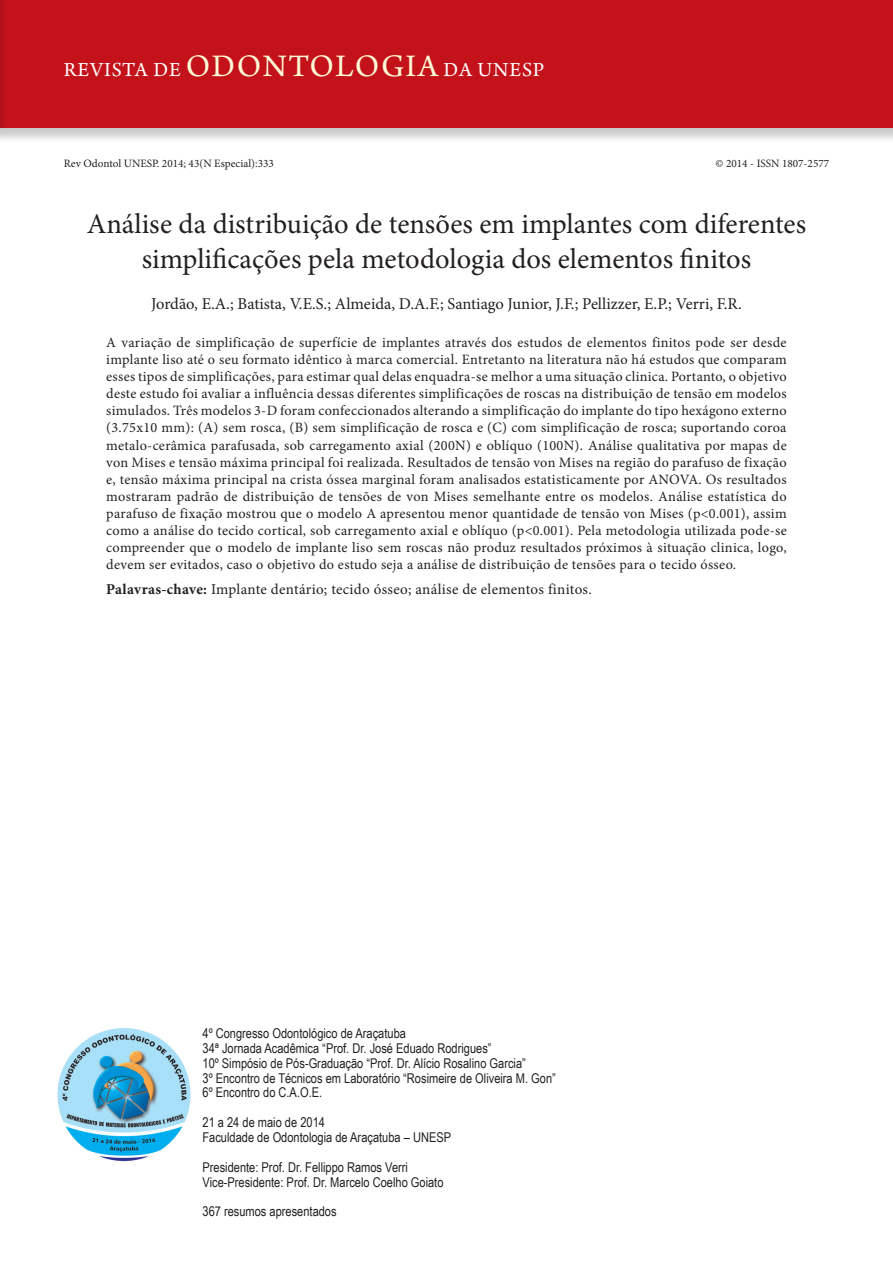
<style>
.page{position:relative;width:893px;height:1263px;background:#fff}
.page>*{position:absolute;margin:0;border:0;box-sizing:border-box;transform-origin:0 0}
.ArticleTitle{font:28.5px/34.2px "Minion Pro";color:#231f20;text-align:center}
.t1{font:21px "Arno Pro";letter-spacing:.04em;color:#fff}
.Authors{font:16.5px "Minion Pro";color:#231f20}
.Keywords{font:15px "Minion Pro";letter-spacing:.02em;color:#231f20}
.Abstract{font:14.25px/17.1px "Minion Pro";letter-spacing:.02em;color:#231f20;text-align:justify}
.t2{font:13.5px/14.9px "Arial Narrow";color:#231f20}
.t3{font:11.25px "Minion Pro";color:#231f20}
.s1{font-size:33px;color:#fffbd6}
.s2{font-weight:700}
</style>
<div class="page">
<div style="left:0;top:0;width:893px;height:144px;background:#231f20;opacity:.25"></div>
<div style="left:0;top:0;width:893px;height:128px;background:#c4121a"></div>
<div style="left:0;top:0;width:8px;height:144px;background:#231f20;opacity:.25"></div>
<img style="left:57px;top:1028px;width:134px;height:134px">
<h2 class="t1" style="left:64px;top:58px;width:482px">REVISTA DE <span class="s1">ODONTOLOGIA</span> DA UNESP</h2>
<p class="t3" style="left:64px;top:156px;width:212px">Rev Odontol UNESP. 2014; 43(N Especial):333</p>
<p class="t3" style="left:715px;top:156px;width:115px">© 2014 - ISSN 1807-2577</p>
<p class="ArticleTitle" style="left:87px;top:207px;width:721px">Análise da distribuição de tensões em implantes com diferentes simplificações pela metodologia dos elementos finitos</p>
<p class="Authors" style="left:151px;top:292px;width:592px">Jordão, E.A.; Batista, V.E.S.; Almeida, D.A.F.; Santiago Junior, J.F.; Pellizzer, E.P.; Verri, F.R.</p>
<p class="Abstract" style="left:106px;top:334px;width:682px">A variação de simplificação de superfície de implantes através dos estudos de elementos finitos pode ser desde implante liso até o seu formato idêntico à marca comercial. Entretanto na literatura não há estudos que comparam esses tipos de simplificações, para estimar qual delas enquadra-se melhor a uma situação clinica. Portanto, o objetivo deste estudo foi avaliar a influência dessas diferentes simplificações de roscas na distribuição de tensão em modelos simulados. Três modelos 3-D foram confeccionados alterando a simplificação do implante do tipo hexágono externo (3.75x10 mm): (A) sem rosca, (B) sem simplificação de rosca e (C) com simplificação de rosca; suportando coroa metalo-cerâmica parafusada, sob carregamento axial (200N) e oblíquo (100N). Análise qualitativa por mapas de von Mises e tensão máxima principal foi realizada. Resultados de tensão von Mises na região do parafuso de fixação e, tensão máxima principal na crista óssea marginal foram analisados estatisticamente por ANOVA. Os resultados mostraram padrão de distribuição de tensões de von Mises semelhante entre os modelos. Análise estatística do parafuso de fixação mostrou que o modelo A apresentou menor quantidade de tensão von Mises (p&lt;0.001), assim como a análise do tecido cortical, sob carregamento axial e oblíquo (p&lt;0.001). Pela metodologia utilizada pode-se compreender que o modelo de implante liso sem roscas não produz resultados próximos à situação clinica, logo, devem ser evitados, caso o objetivo do estudo seja a análise de distribuição de tensões para o tecido ósseo.</p>
<p class="Keywords" style="left:106px;top:579px;width:487px"><span class="s2">Palavras-chave:</span> Implante dentário; tecido ósseo; análise de elementos finitos.</p>
<p class="t2" style="left:202px;top:1025px;width:355px">4º Congresso Odontológico de Araçatuba<br>34ª Jornada Acadêmica “Prof. Dr. José Eduado Rodrigues”<br>10º Simpósio de Pós-Graduação “Prof. Dr. Alício Rosalino Garcia”<br>3º Encontro de Técnicos em Laboratório “Rosimeire de Oliveira M. Gon” 6º Encontro do C.A.O.E.</p>
<p class="t2" style="left:202px;top:1114px;width:250px">21 a 24 de maio de 2014<br>Faculdade de Odontologia de Araçatuba – UNESP</p>
<p class="t2" style="left:202px;top:1159px;width:243px">Presidente: Prof. Dr. Fellippo Ramos Verri<br>Vice-Presidente: Prof. Dr. Marcelo Coelho Goiato</p>
<p class="t2" style="left:202px;top:1203px;width:136px">367 resumos apresentados</p>
</div>
